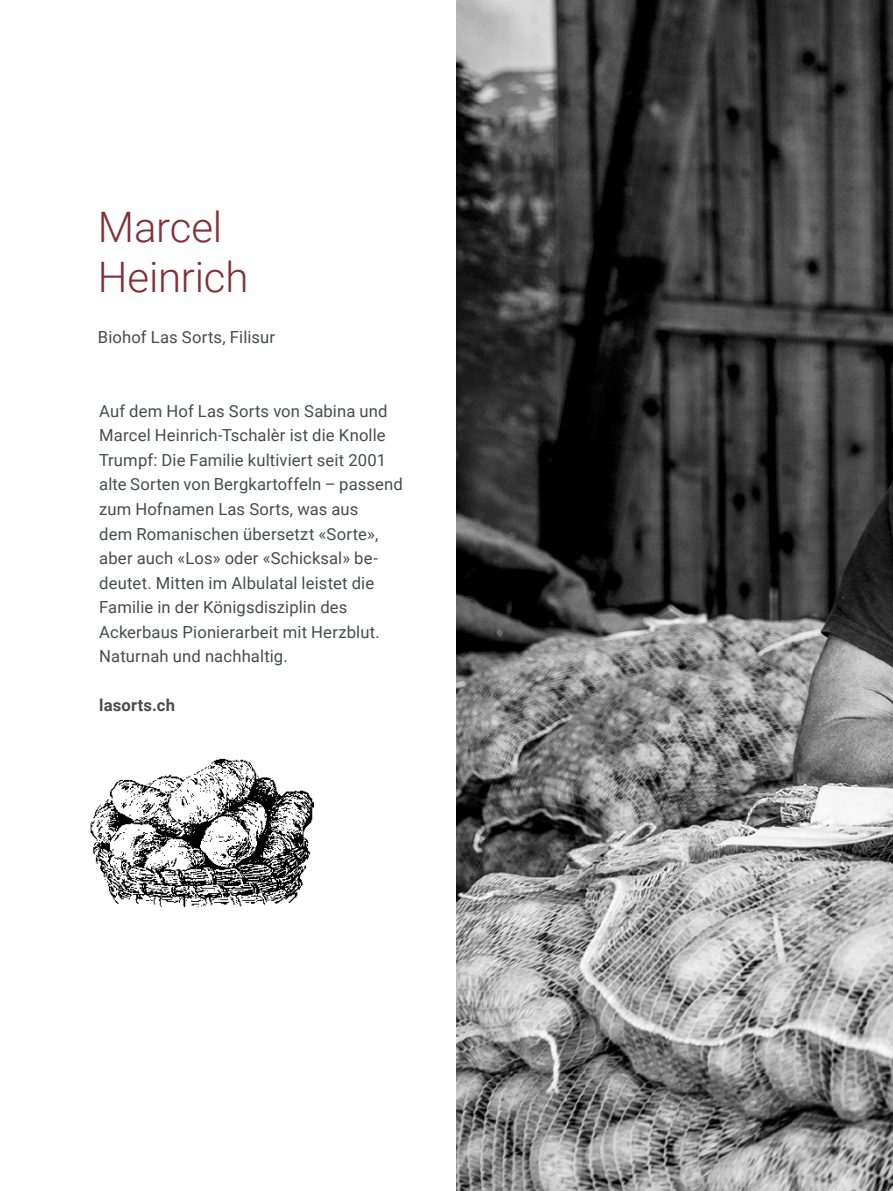
<style>
.page{position:relative;width:893px;height:1191px;background:#fff}
.page>*{position:absolute;margin:0;border:0;box-sizing:border-box;transform-origin:0 0}
.t1{font:300 42px/50.4px "Roboto";letter-spacing:-.005em;color:#823039}
.t2{font:16.62px/24.5px "Roboto";letter-spacing:.01em;color:#474b51}
.t3{font:700 16.62px "Roboto";letter-spacing:.01em;color:#474b51}
</style>
<div class="page">
<img style="left:456px;top:0;width:437px;height:1191px">
<img style="left:90px;top:759px;width:223px;height:149px">
<h1 class="t1" style="left:98px;top:200px;width:152px">Marcel<br>Heinrich</h1>
<p class="t2" style="left:98px;top:325px;width:179px">Biohof Las Sorts, Filisur</p>
<p class="t2" style="left:99px;top:398px;width:305px">Auf dem Hof Las Sorts von Sabina und Marcel Heinrich-Tschalèr ist die Knolle Trumpf: Die Familie kultiviert seit 2001 alte Sorten von Bergkartoffeln – passend zum Hofnamen Las Sorts, was aus<br>dem Romanischen übersetzt «Sorte», aber auch «Los» oder «Schicksal» be&shy;deutet. Mitten im Albulatal leistet die Familie in der Königsdisziplin des Ackerbaus Pionierarbeit mit Herzblut.<br>Naturnah und nachhaltig.</p>
<p class="t3" style="left:99px;top:693px;width:77px">lasorts.ch</p>
</div>
